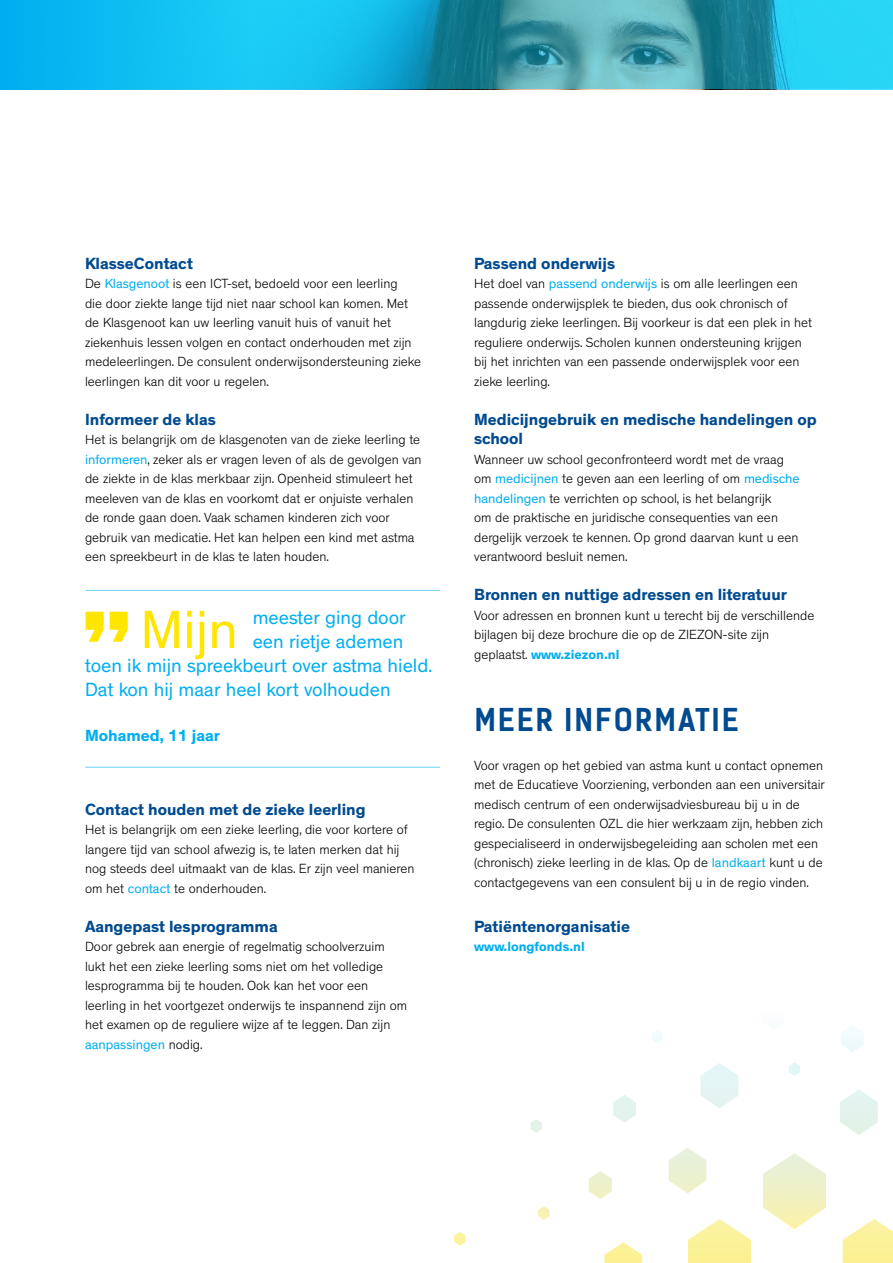
<style>
.page{position:relative;width:893px;height:1263px;background:#fff}
.page>*{position:absolute;margin:0;border:0;box-sizing:border-box;transform-origin:0 0}
.t1{font:54.75px "Theinhardt";color:#ffe600}
.t2{font:700 30px "Kelson Sans";letter-spacing:.065em;color:#004a8f}
.t3{font:19.5px "Theinhardt";color:#00aeef}
.t4{font:700 16.5px/19.5px "Theinhardt";color:#004a8f}
.t5{font:700 16.5px "Theinhardt";color:#00aeef}
.t6{font:300 13.5px/19.5px "Theinhardt";color:#000}
.t7{font:700 13.5px "Theinhardt";color:#00aeef}
.s1{font-weight:400;color:#00aeef}
.s2{font-weight:700;color:#00aeef}
</style>
<div class="page">
<svg style="left:247px;top:0;width:646px;height:89px;background:#2cabc5"></svg>
<div style="left:0;top:0;width:247px;height:89px;background:linear-gradient(to right,#00adef,#1bcdf5)"></div>
<svg style="left:688px;top:1219px;width:63px;height:44px"></svg>
<svg style="left:843px;top:1219px;width:50px;height:44px"></svg>
<svg style="left:763px;top:1153px;width:63px;height:76px"></svg>
<svg style="left:669px;top:1148px;width:37px;height:45px"></svg>
<svg style="left:604px;top:1242px;width:38px;height:21px"></svg>
<svg style="left:701px;top:1063px;width:37px;height:45px"></svg>
<svg style="left:840px;top:1090px;width:38px;height:45px"></svg>
<svg style="left:589px;top:1171px;width:23px;height:28px"></svg>
<svg style="left:613px;top:1095px;width:23px;height:28px"></svg>
<svg style="left:841px;top:1031px;width:23px;height:21px"></svg>
<svg style="left:538px;top:1206px;width:12px;height:14px"></svg>
<svg style="left:530px;top:1119px;width:12px;height:14px"></svg>
<svg style="left:789px;top:1062px;width:11px;height:14px"></svg>
<svg style="left:652px;top:1031px;width:11px;height:12px"></svg>
<svg style="left:454px;top:1232px;width:12px;height:14px"></svg>
<svg style="left:86px;top:612px;width:42px;height:30px"></svg>
<hr style="left:86px;top:590px;width:354px;height:1px;background:#6dcff6">
<hr style="left:85px;top:767px;width:355px;height:1px;background:#6dcff6">
<p class="t4" style="left:85px;top:254px;width:109px">KlasseContact</p>
<p class="t6" style="left:85px;top:274px;width:338px">De <span class="s1">Klasgenoot</span> is een ICT-set, bedoeld voor een leerling<br>die door ziekte lange tijd niet naar school kan komen. Met de Klasgenoot kan uw leerling vanuit huis of vanuit het ziekenhuis lessen volgen en contact onderhouden met zijn medeleerlingen. De consulent onderwijsondersteuning zieke leerlingen kan dit voor u regelen.</p>
<p class="t4" style="left:85px;top:410px;width:132px">Informeer de klas</p>
<p class="t6" style="left:85px;top:430px;width:338px">Het is belangrijk om de klasgenoten van de zieke leerling te <span class="s1">informeren</span>, zeker als er vragen leven of als de gevolgen van de ziekte in de klas merkbaar zijn. Openheid stimuleert het meeleven van de klas en voorkomt dat er onjuiste verhalen de ronde gaan doen. Vaak schamen kinderen zich voor gebruik van medicatie. Het kan helpen een kind met astma een spreekbeurt in de klas te laten houden.</p>
<h1 class="t1" style="left:140px;top:598px;width:99px">Mijn</h1>
<h3 class="t3" style="left:253px;top:606px;width:155px">meester ging door</h3>
<h3 class="t3" style="left:253px;top:630px;width:152px">een rietje ademen</h3>
<h3 class="t3" style="left:85px;top:654px;width:348px">toen ik mijn spreekbeurt over astma hield.</h3>
<h3 class="t3" style="left:85px;top:678px;width:307px">Dat kon hij maar heel kort volhouden</h3>
<p class="t5" style="left:85px;top:725px;width:136px">Mohamed, 11 jaar</p>
<p class="t4" style="left:85px;top:800px;width:282px">Contact houden met de zieke leerling</p>
<p class="t6" style="left:85px;top:820px;width:331px">Het is belangrijk om een zieke leerling, die voor kortere of langere tijd van school afwezig is, te laten merken dat hij nog steeds deel uitmaakt van de klas. Er zijn veel manieren om het <span class="s1">contact</span> te onderhouden.</p>
<p class="t4" style="left:85px;top:917px;width:194px">Aangepast lesprogramma</p>
<p class="t6" style="left:85px;top:937px;width:324px">Door gebrek aan energie of regelmatig schoolverzuim lukt het een zieke leerling soms niet om het volledige lesprogramma bij te houden. Ook kan het voor een leerling in het voortgezet onderwijs te inspannend zijn om het examen op de reguliere wijze af te leggen. Dan zijn <span class="s1">aanpassingen</span> nodig.</p>
<p class="t4" style="left:474px;top:254px;width:143px">Passend onderwijs</p>
<p class="t6" style="left:474px;top:274px;width:340px">Het doel van <span class="s1">passend onderwijs</span> is om alle leerlingen een passende onderwijsplek te bieden, dus ook chronisch of langdurig zieke leerlingen. Bij voorkeur is dat een plek in het reguliere onderwijs. Scholen kunnen ondersteuning krijgen bij het inrichten van een passende onderwijsplek voor een zieke leerling.</p>
<p class="t4" style="left:474px;top:410px;width:344px">Medicijngebruik en medische handelingen op school</p>
<p class="t6" style="left:474px;top:449px;width:327px">Wanneer uw school geconfronteerd wordt met de vraag om <span class="s1">medicijnen</span> te geven aan een leerling of om <span class="s1">medische handelingen</span> te verrichten op school, is het belangrijk<br>om de praktische en juridische consequenties van een dergelijk verzoek te kennen. Op grond daarvan kunt u een verantwoord besluit nemen.</p>
<p class="t4" style="left:474px;top:585px;width:314px">Bronnen en nuttige adressen en literatuur</p>
<p class="t6" style="left:474px;top:605px;width:342px">Voor adressen en bronnen kunt u terecht bij de verschillende bijlagen bij deze brochure die op de ZIEZON-site zijn geplaatst. <span class="s2">www.ziezon.nl</span></p>
<h2 class="t2" style="left:474px;top:701px;width:266px">MEER INFORMATIE</h2>
<p class="t6" style="left:474px;top:755px;width:352px">Voor vragen op het gebied van astma kunt u contact opnemen met de Educatieve Voorziening, verbonden aan een universitair medisch centrum of een onderwijsadviesbureau bij u in de regio. De consulenten OZL die hier werkzaam zijn, hebben zich gespecialiseerd in onderwijsbegeleiding aan scholen met een (chronisch) zieke leerling in de klas. Op de <span class="s1">landkaart</span> kunt u de contactgegevens van een consulent bij u in de regio vinden.</p>
<p class="t4" style="left:474px;top:917px;width:157px">Patiëntenorganisatie</p>
<p class="t7" style="left:474px;top:938px;width:112px">www.longfonds.nl</p>
</div>
